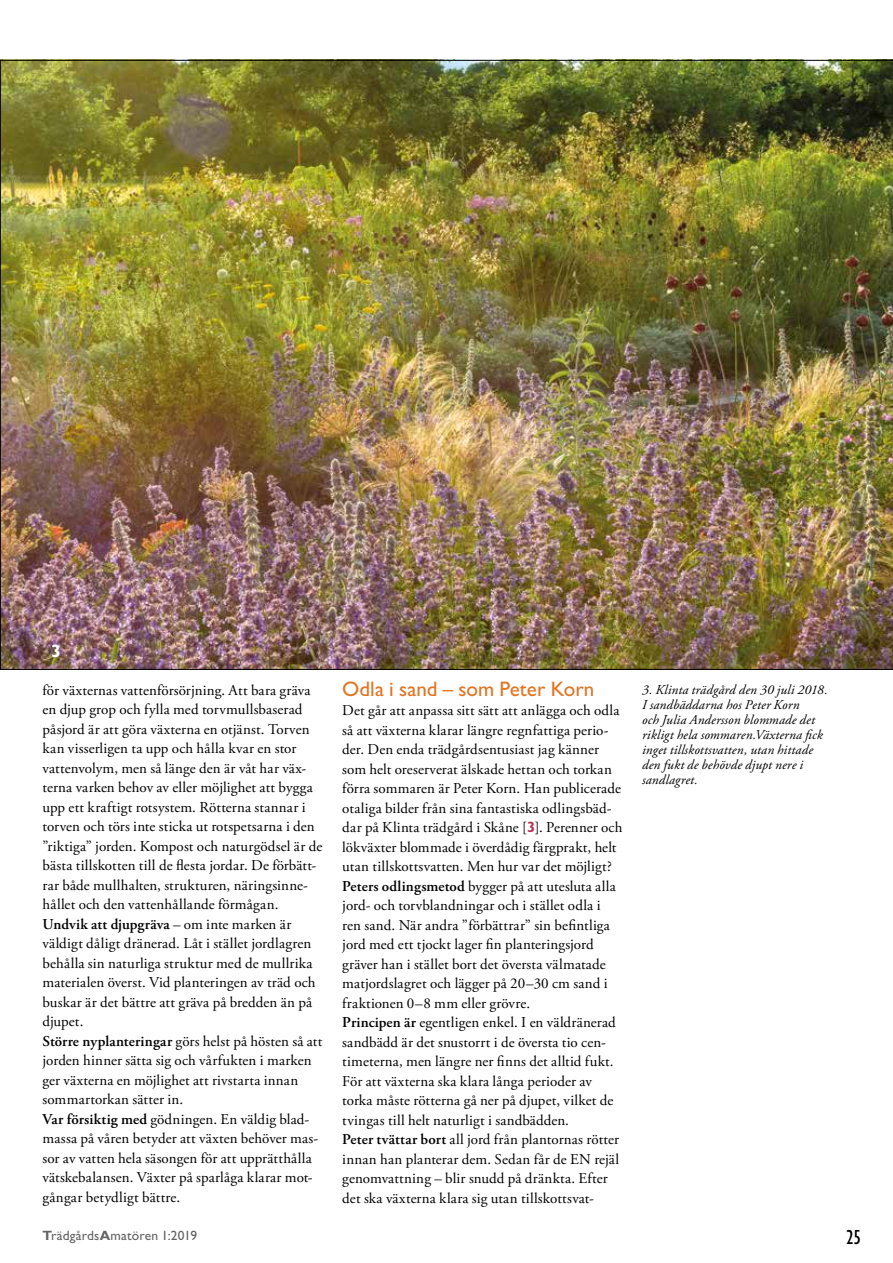
<style>
.page{position:relative;width:893px;height:1263px;background:#fff}
.page>*{position:absolute;margin:0;border:0;box-sizing:border-box;transform-origin:0 0}
.t1{font:21px "Gill Sans Std";color:#e27423}
.t2{font:condensed 21px "Gill Sans Std";color:#000}
.t3{font:700 18px "Gill Sans Std";color:#fff}
.t4{font:15px/19.5px "Adobe Garamond Pro";letter-spacing:.01em;color:#000}
.t5{font:italic 13.5px/15px "Adobe Garamond Pro";letter-spacing:.01em;color:#000}
.t6{font:13.5px "Gill Sans Std";letter-spacing:.01em;color:#646363}
.s1{font-weight:600}
.s2{font-family:"Gill Sans Std";font-weight:700;color:#bb3256}
.s3{font-weight:700}
</style>
<div class="page">
<img style="left:0;top:60px;width:893px;height:610px">
<p class="t3" style="left:51px;top:640px;width:11px">3</p>
<p class="t4" style="left:43px;top:681px;width:281px">för växternas vattenförsörjning. Att bara gräva en djup grop och fylla med torvmullsbaserad påsjord är att göra växterna en otjänst. Torven kan visserligen ta upp och hålla kvar en stor vattenvolym, men så länge den är våt har väx&shy;terna varken behov av eller möjlighet att bygga upp ett kraftigt rotsystem. Rötterna stannar i torven och törs inte sticka ut rotspetsarna i den ”riktiga” jorden. Kompost och naturgödsel är de bästa tillskotten till de flesta jordar. De förbätt&shy;rar både mullhalten, strukturen, näringsinne&shy;hållet och den vattenhållande förmågan.<br><span class="s1">Undvik att djupgräva</span> – om inte marken är väldigt dåligt dränerad. Låt i stället jordlagren behålla sin naturliga struktur med de mullrika materialen överst. Vid planteringen av träd och buskar är det bättre att gräva på bredden än på djupet.<br><span class="s1">Större nyplanteringar</span> görs helst på hösten så att jorden hinner sätta sig och vårfukten i marken ger växterna en möjlighet att rivstarta innan sommartorkan sätter in.<br><span class="s1">Var försiktig med</span> gödningen. En väldig blad&shy;massa på våren betyder att växten behöver mas&shy;sor av vatten hela säsongen för att upprätthålla vätskebalansen. Växter på sparlåga klarar mot&shy;gångar betydligt bättre.</p>
<h1 class="t1" style="left:342px;top:676px;width:253px">Odla i sand – som Peter Korn</h1>
<p class="t4" style="left:342px;top:701px;width:282px">Det går att anpassa sitt sätt att anlägga och odla så att växterna klarar längre regnfattiga perio&shy;der. Den enda trädgårdsentusiast jag känner som helt oreserverat älskade hettan och torkan förra sommaren är Peter Korn. Han publicerade otaliga bilder från sina fantastiska odlingsbäd&shy;dar på Klinta trädgård i Skåne [<span class="s2">3</span>]. Perenner och lökväxter blommade i överdådig färgprakt, helt utan tillskottsvatten. Men hur var det möjligt?<br><span class="s1">Peters odlingsmetod</span> bygger på att utesluta alla jord- och torvblandningar och i stället odla i ren sand. När andra ”förbättrar” sin befintliga jord med ett tjockt lager fin planteringsjord gräver han i stället bort det översta välmatade matjordslagret och lägger på 20–30 cm sand i fraktionen 0–8 mm eller grövre.<br><span class="s1">Principen är</span> egentligen enkel. I en väldränerad sandbädd är det snustorrt i de översta tio cen&shy;timeterna, men längre ner finns det alltid fukt.<br>För att växterna ska klara långa perioder av torka måste rötterna gå ner på djupet, vilket de tvingas till helt naturligt i sandbädden.<br><span class="s1">Peter tvättar bort</span> all jord från plantornas rötter innan han planterar dem. Sedan får de EN rejäl genomvattning – blir snudd på dränkta. Efter det ska växterna klara sig utan tillskottsvat-</p>
<p class="t5" style="left:642px;top:682px;width:187px">3. Klinta trädgård den 30 juli 2018.<br>I sandbäddarna hos Peter Korn<br>och Julia Andersson blommade det rikligt hela sommaren.Växterna fick inget tillskottsvatten, utan hittade den fukt de behövde djupt nere i sandlagret.</p>
<p class="t6" style="left:43px;top:1227px;width:156px"><span class="s3">T</span>rädgårds<span class="s3">A</span>matören 1:2019</p>
<h1 class="t2" style="left:846px;top:1226px;width:16px">25</h1>
</div>
